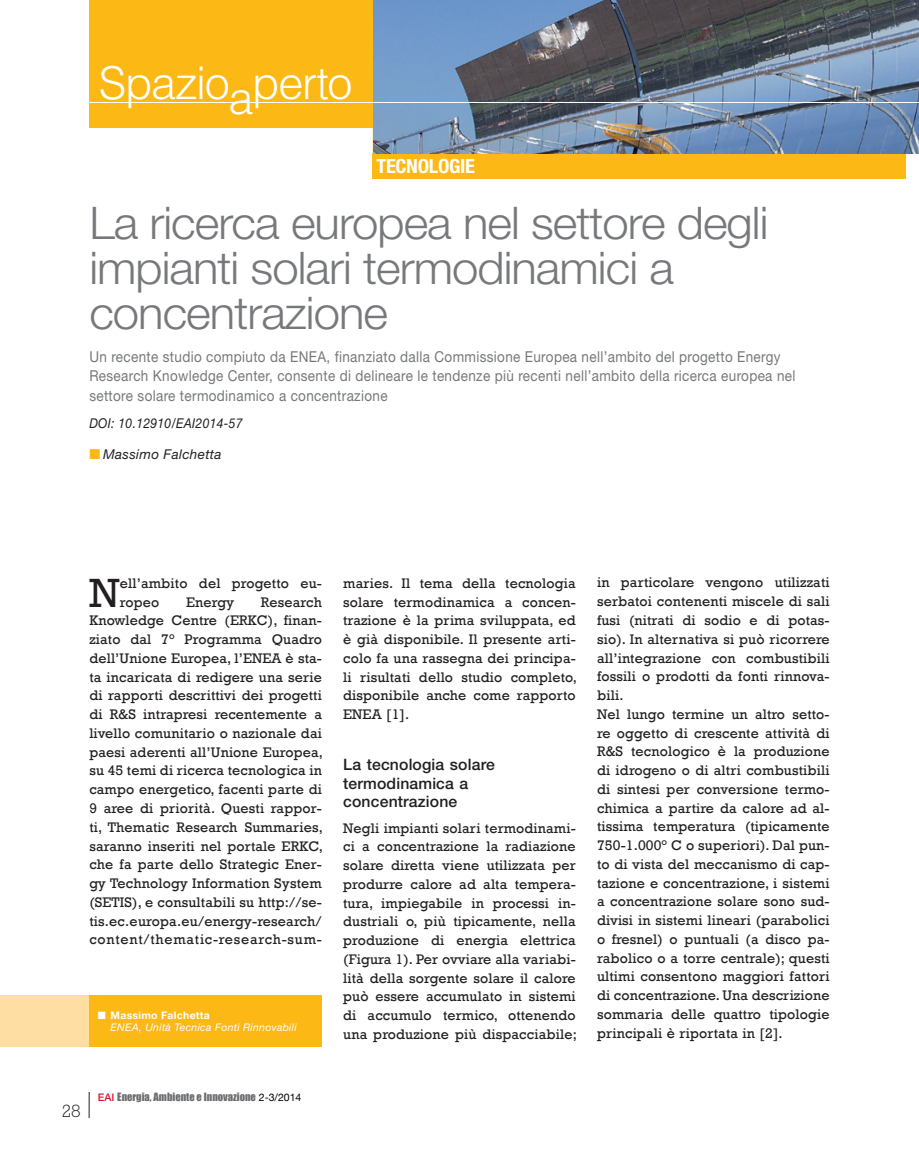
<style>
.page{position:relative;width:919px;height:1153px;background:#fff}
.page>*{position:absolute;margin:0;border:0;box-sizing:border-box;transform-origin:0 0}
.t1{font:300 45px/45px "Helvetica Neue";letter-spacing:-.02em;color:#76787b;scale:1.05 1}
.t2{font:300 45px "Helvetica";letter-spacing:-.03em;color:#fff}
.t3{font:41.85px "Rockwell";color:#231f20}
.t4{font:700 condensed 19.5px "Helvetica Neue";letter-spacing:-.015em;color:#fff;scale:1.05 1}
.t5{font:300 18px "Rockwell";color:#231f20}
.t6{font:500 15.75px/18.8px "Helvetica Neue";letter-spacing:.01em;color:#231f20}
.t7{font:15px/19.5px "Helvetica Neue";letter-spacing:.025em;color:#76787b;scale:.9 1}
.t8{font:14.25px/18.8px "Rockwell";letter-spacing:.01em;color:#231f20;text-align:justify}
.t9{font:italic 13.5px "Helvetica Neue";letter-spacing:.025em;color:#231f20;scale:.9 1}
.t10{font:italic 13.5px "Helvetica Neue";letter-spacing:.025em;color:#231f20}
.t11{font:italic 10.5px/12px "Helvetica Neue";letter-spacing:.025em;color:#fff}
.t12{font:10.5px "Impact";color:#6c6d70}
.s1{color:#fcb814}
.s2{font-weight:700;font-style:normal}
.s3{font-family:"Helvetica Neue";font-weight:500;color:#d7162e}
.s4{font-family:"Helvetica Neue";color:#000}
</style>
<div class="page">
<div style="left:89px;top:0;width:284px;height:128px;background:#fcb814"></div>
<div style="left:0;top:995px;width:89px;height:51px;background:#ffdea4"></div>
<div style="left:89px;top:995px;width:233px;height:51px;background:#fcb814"></div>
<div style="left:372px;top:153px;width:534px;height:26px;background:#fcb814"></div>
<img style="left:373px;top:0;width:545px;height:153px">
<svg style="left:89px;top:1092px;width:1px;height:25px"></svg>
<hr style="left:45px;top:102px;width:873px;height:1px;background:#fff">
<h1 class="t2" style="left:99px;top:67px;width:255px">Spazioaperto</h1>
<h3 class="t4" style="left:376px;top:159px;width:95px">TECNOLOGIE</h3>
<h1 class="t1" style="left:89px;top:205px;width:648px">La ricerca europea nel settore degli impianti solari termodinamici a concentrazione</h1>
<p class="t7" style="left:89px;top:348px;width:786px">Un recente studio compiuto da ENEA, finanziato dalla Commissione Europea nell’ambito del progetto Energy<br>Research Knowledge Center, consente di delineare le tendenze più recenti nell’ambito della ricerca europea nel settore solare termodinamico a concentrazione</p>
<p class="t9" style="left:89px;top:418px;width:172px">DOI: 10.12910/EAI2014-57</p>
<p class="t10" style="left:89px;top:449px;width:134px"><span class="s1">■</span> Massimo Falchetta</p>
<h2 class="t3" style="left:89px;top:567px;width:32px">N</h2>
<p class="t8" style="left:120px;top:573px;width:203px">ell’ambito del progetto eu&shy;ropeo</p>
<p class="t8" style="left:89px;top:592px;width:235px;text-indent:171px">Research Knowledge Centre (ERKC), finan&shy;ziato dal 7° Programma Quadro dell’Unione Europea, l’ENEA è sta&shy;ta incaricata di redigere una serie di rapporti descrittivi dei progetti di R&amp;S intrapresi recentemente a livello comunitario o nazionale dai paesi aderenti all’Unione Europea, su 45 temi di ricerca tecnologica in campo energetico, facenti parte di 9 aree di priorità. Questi rappor&shy;ti, Thematic Research Summaries, saranno inseriti nel portale ERKC, che fa parte dello Strategic Ener&shy;gy Technology Information System (SETIS), e consultabili su http://se&shy;tis.ec.europa.eu/energy-research/ content/thematic-research-sum-</p>
<p class="t8" style="left:186px;top:592px;width:49px">Energy</p>
<p class="t11" style="left:111px;top:1009px;width:188px;text-indent:-13px">■ <span class="s2">Massimo Falchetta<br></span>ENEA, Unità Tecnica Fonti Rinnovabili</p>
<p class="t5" style="left:62px;top:1104px;width:21px">28</p>
<p class="t12" style="left:98px;top:1090px;width:205px"><span class="s3">EAI</span> Energia, Ambiente e Innovazione <span class="s4">2-3/2014</span></p>
<p class="t8" style="left:343px;top:573px;width:235px">maries. Il tema della tecnologia solare termodinamica a concen&shy;trazione è la prima sviluppata, ed è già disponibile. Il presente arti&shy;colo fa una rassegna dei principa&shy;li risultati dello studio completo, disponibile anche come rapporto ENEA [1].</p>
<p class="t6" style="left:343px;top:756px;width:153px">La tecnologia solare termodinamica a concentrazione</p>
<p class="t8" style="left:343px;top:818px;width:235px">Negli impianti solari termodinami&shy;ci a concentrazione la radiazione solare diretta viene utilizzata per produrre calore ad alta tempera&shy;tura, impiegabile in processi in&shy;dustriali o, più tipicamente, nella produzione di energia elettrica (Figura 1). Per ovviare alla variabi&shy;lità della sorgente solare il calore può essere accumulato in sistemi di accumulo termico, ottenendo una produzione più dispacciabile;</p>
<p class="t8" style="left:597px;top:573px;width:234px;text-align:left">in particolare vengono utilizzati serbatoi contenenti miscele di sali fusi (nitrati di sodio e di potas&shy;sio). In alternativa si può ricorrere all’integrazione con combustibili fossili o prodotti da fonti rinnova&shy;bili.<br>Nel lungo termine un altro setto&shy;re oggetto di crescente attività di R&amp;S tecnologico è la produzione di idrogeno o di altri combustibili di sintesi per conversione termo&shy;chimica a partire da calore ad al&shy;tissima temperatura (tipicamente 750-1.000° C o superiori). Dal pun&shy;to di vista del meccanismo di cap&shy;tazione e concentrazione, i sistemi a concentrazione solare sono sud&shy;divisi in sistemi lineari (parabolici o fresnel) o puntuali (a disco pa&shy;rabolico o a torre centrale); questi ultimi consentono maggiori fattori di concentrazione. Una descrizione sommaria delle quattro tipologie principali è riportata in [2].</p>
</div>
